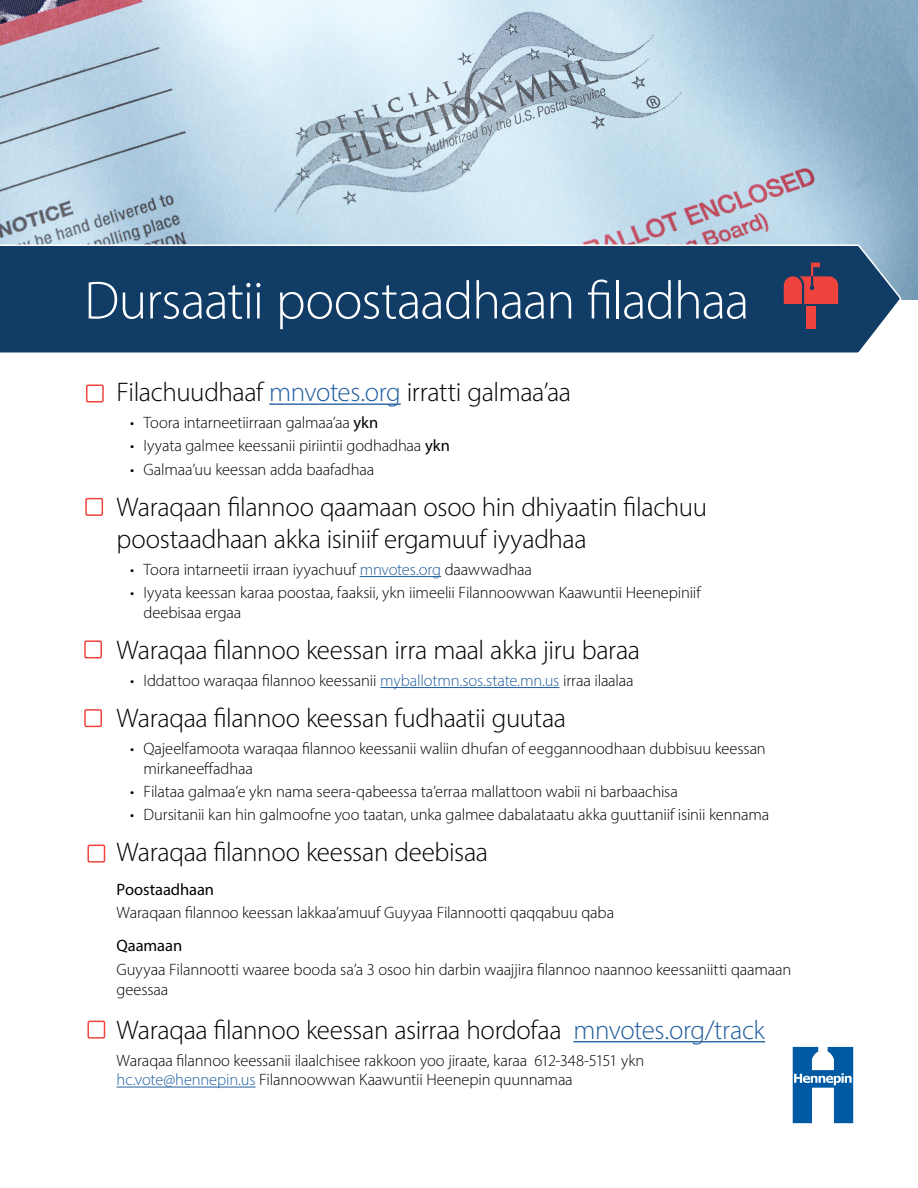
<style>
.page{position:relative;width:918px;height:1188px;background:#fff}
.page>*{position:absolute;margin:0;border:0;box-sizing:border-box;transform-origin:0 0}
.t1{font:300 54px "Myriad Pro";letter-spacing:-.025em;color:#fff}
.t2{font:300 27px/32.4px "Myriad Pro";letter-spacing:-.015em;color:#000}
.Bullets{font:300 16.5px/19.8px "Myriad Pro";letter-spacing:-.01em;color:#000}
.Body{font:300 16.5px/19.8px "Myriad Pro";letter-spacing:-.01em;color:#000}
.t3{font:16.5px "Myriad Pro";letter-spacing:-.005em;color:#000}
.s1{color:#215e9e}
.s2{font-weight:400}
</style>
<div class="page">
<img style="left:0;top:0;width:918px;height:299px">
<div style="left:0;top:244px;width:903px;height:109px;background:#113c66"></div>
<hr style="left:269px;top:404px;width:132px;height:1px;background:#215e9e">
<hr style="left:360px;top:576px;width:81px;height:1px;background:#215e9e">
<hr style="left:380px;top:687px;width:179px;height:1px;background:#215e9e">
<hr style="left:573px;top:1041px;width:192px;height:1px;background:#215e9e">
<hr style="left:117px;top:1087px;width:139px;height:1px;background:#215e9e">
<div style="left:84px;top:709px;width:18px;height:18px;border:2px solid #ef433d"></div>
<div style="left:84px;top:640px;width:18px;height:18px;border:2px solid #ef433d"></div>
<div style="left:85px;top:498px;width:18px;height:18px;border:2px solid #ef433d"></div>
<div style="left:86px;top:384px;width:18px;height:19px;border:2px solid #ef433d"></div>
<div style="left:87px;top:845px;width:18px;height:18px;border:2px solid #ef433d"></div>
<div style="left:87px;top:1021px;width:18px;height:18px;border:2px solid #ef433d"></div>
<div style="left:806px;top:306px;width:9px;height:23px;background:#ef433d"></div>
<svg style="left:784px;top:263px;width:54px;height:41px;background:#9e404b"></svg>
<svg style="left:793px;top:1047px;width:60px;height:76px"></svg>
<h1 class="t1" style="left:84px;top:268px;width:667px">Dursaatii poostaadhaan filadhaa</h1>
<h2 class="t2" style="left:117px;top:376px;width:456px">Filachuudhaaf <span class="s1">mnvotes.org</span> irratti galmaa’aa</h2>
<p class="Bullets" style="left:130px;top:412px;width:250px">• Toora intarneetiirraan galmaa’aa <span class="s2">ykn</span></p>
<p class="Bullets" style="left:130px;top:436px;width:321px">• Iyyata galmee keessanii piriintii godhadhaa <span class="s2">ykn</span></p>
<p class="Bullets" style="left:130px;top:459px;width:246px">• Galmaa’uu keessan adda baafadhaa</p>
<h2 class="t2" style="left:117px;top:491px;width:592px">Waraqaan filannoo qaamaan osoo hin dhiyaatin filachuu poostaadhaan akka isiniif ergamuuf iyyadhaa</h2>
<p class="Bullets" style="left:130px;top:559px;width:403px">• Toora intarneetii irraan iyyachuuf <span class="s1">mnvotes.org</span> daawwadhaa</p>
<p class="Bullets" style="left:144px;top:583px;width:559px;text-indent:-14px">• Iyyata keessan karaa poostaa, faaksii, ykn iimeelii Filannoowwan Kaawuntii Heenepiniif deebisaa ergaa</p>
<h2 class="t2" style="left:117px;top:634px;width:525px">Waraqaa filannoo keessan irra maal akka jiru baraa</h2>
<p class="Bullets" style="left:130px;top:670px;width:505px">• Iddattoo waraqaa filannoo keessanii <span class="s1">myballotmn.sos.state.mn.us</span> irraa ilaalaa</p>
<h2 class="t2" style="left:117px;top:702px;width:451px">Waraqaa filannoo keessan fudhaatii guutaa</h2>
<p class="Bullets" style="left:144px;top:738px;width:624px;text-indent:-14px">• Qajeelfamoota waraqaa filannoo keessanii waliin dhufan of eeggannoodhaan dubbisuu keessan mirkaneeffadhaa</p>
<p class="Bullets" style="left:130px;top:781px;width:549px">• Filataa galmaa’e ykn nama seera-qabeessa ta’erraa mallattoon wabii ni barbaachisa</p>
<p class="Bullets" style="left:130px;top:805px;width:641px">• Dursitanii kan hin galmoofne yoo taatan, unka galmee dabalataatu akka guuttaniif isinii kennama</p>
<h2 class="t2" style="left:117px;top:836px;width:373px">Waraqaa filannoo keessan deebisaa</h2>
<h3 class="t3" style="left:117px;top:879px;width:99px">Poostaadhaan</h3>
<p class="Body" style="left:117px;top:903px;width:499px">Waraqaan filannoo keessan lakkaa’amuuf Guyyaa Filannootti qaqqabuu qaba</p>
<h3 class="t3" style="left:117px;top:936px;width:67px">Qaamaan</h3>
<p class="Body" style="left:117px;top:959px;width:676px">Guyyaa Filannootti waaree booda sa’a 3 osoo hin darbin waajjira filannoo naannoo keessaniitti qaamaan geessaa</p>
<h2 class="t2" style="left:117px;top:1014px;width:650px">Waraqaa filannoo keessan asirraa hordofaa <span class="s1">mnvotes.org/track</span></h2>
<p class="Body" style="left:117px;top:1050px;width:529px">Waraqaa filannoo keessanii ilaalchisee rakkoon yoo jiraate, karaa 612-348-5151 ykn <span class="s1">hc.vote@hennepin.us</span> Filannoowwan Kaawuntii Heenepin quunnamaa</p>
</div>
